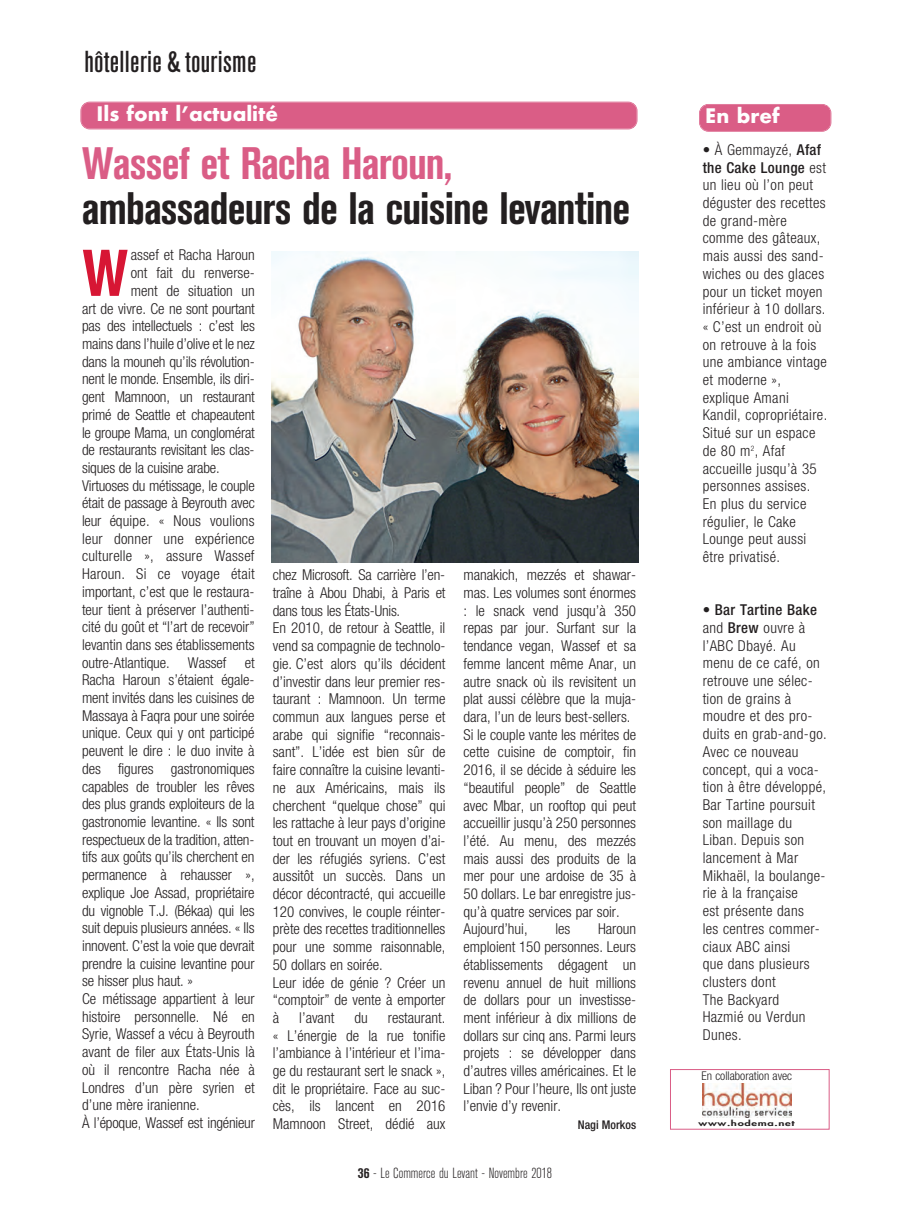
<style>
.page{position:relative;width:910px;height:1207px;background:#fff}
.page>*{position:absolute;margin:0;border:0;box-sizing:border-box;transform-origin:0 0}
.t1{font:700 condensed 65.25px "Akzidenz Grotesk BE";color:#d71634}
.t2{font:700 condensed 45px "Akzidenz Grotesk BE";letter-spacing:-.02em;color:#231f20}
.t3{font:700 condensed 45px "Akzidenz Grotesk BE";letter-spacing:-.02em;color:#da5d86}
.t4{font:500 condensed 30px "Akzidenz Grotesk BE";letter-spacing:.01em;color:#231f20}
.t5{font:700 19.5px "Futura";color:#fff}
.t6{font:300 condensed 15px/17.7px "Helvetica Neue";color:#231f20}
.t7{font:300 condensed 15px/17.7px "Helvetica Neue";letter-spacing:.025em;color:#231f20}
.t8{font:300 condensed 14.55px "Akzidenz Grotesk BE";color:#231f20}
.t9{font:300 condensed 12px "Helvetica Neue";color:#231f20}
.t10{font:500 condensed 12px "Helvetica Neue";color:#231f20}
.t11{font:800 7.5px "Futura";letter-spacing:.06em;color:#231f20;scale:1.5 1}
.s1{font-weight:700}
.s2{font-weight:500}
</style>
<div class="page">
<div style="left:81px;top:102px;width:555px;height:27px;background:#da5d86;border-radius:9px"></div>
<div style="left:80px;top:102px;width:557px;height:27px;border:2px solid #da5d86;border-radius:9px"></div>
<img style="left:272px;top:251px;width:365px;height:311px">
<div style="left:669px;top:1069px;width:160px;height:60px;border:1px solid #da5d86"></div>
<img style="left:702px;top:1083px;width:89px;height:35px">
<div style="left:699px;top:105px;width:131px;height:26px;background:#da5d86;border-radius:9px"></div>
<div style="left:698px;top:104px;width:133px;height:28px;border:2px solid #da5d86;border-radius:9px"></div>
<h3 class="t4" style="left:84px;top:51px;width:173px">hôtellerie &amp; tourisme</h3>
<h3 class="t5" style="left:96px;top:99px;width:183px">Ils font l’actualité</h3>
<h2 class="t3" style="left:82px;top:148px;width:371px">Wassef et Racha Haroun,</h2>
<h2 class="t2" style="left:82px;top:193px;width:549px">ambassadeurs de la cuisine levantine</h2>
<h1 class="t1" style="left:82px;top:250px;width:48px">W</h1>
<p class="t6" style="left:131px;top:248px;width:125px">assef et Racha Haroun</p>
<p class="t6" style="left:131px;top:265px;width:125px">ont fait du renverse-</p>
<p class="t6" style="left:131px;top:283px;width:125px">ment de situation un</p>
<p class="t6" style="left:82px;top:301px;width:174px">art de vivre. Ce ne sont pourtant</p>
<p class="t6" style="left:82px;top:318px;width:174px">pas des intellectuels : c’est les</p>
<p class="t6" style="left:82px;top:336px;width:174px">mains dans l’huile d’olive et le nez</p>
<p class="t6" style="left:82px;top:354px;width:174px">dans la mouneh qu’ils révolution-</p>
<p class="t6" style="left:82px;top:371px;width:174px">nent le monde. Ensemble, ils diri-</p>
<p class="t6" style="left:82px;top:389px;width:174px">gent Mamnoon, un restaurant</p>
<p class="t6" style="left:82px;top:407px;width:174px">primé de Seattle et chapeautent</p>
<p class="t6" style="left:82px;top:425px;width:174px">le groupe Mama, un conglomérat</p>
<p class="t6" style="left:82px;top:442px;width:174px">de restaurants revisitant les clas-</p>
<p class="t6" style="left:82px;top:460px;width:139px">siques de la cuisine arabe.</p>
<p class="t6" style="left:82px;top:478px;width:174px">Virtuoses du métissage, le couple</p>
<p class="t6" style="left:82px;top:495px;width:174px">était de passage à Beyrouth avec</p>
<p class="t6" style="left:82px;top:513px;width:174px">leur équipe. « Nous voulions</p>
<p class="t6" style="left:82px;top:531px;width:174px">leur donner une expérience</p>
<p class="t6" style="left:82px;top:548px;width:174px">culturelle », assure Wassef</p>
<p class="t6" style="left:82px;top:566px;width:174px">Haroun. Si ce voyage était</p>
<p class="t6" style="left:82px;top:584px;width:174px">important, c’est que le restaura-</p>
<p class="t6" style="left:82px;top:602px;width:174px">teur tient à préserver l’authenti-</p>
<p class="t6" style="left:82px;top:619px;width:174px">cité du goût et “l’art de recevoir”</p>
<p class="t6" style="left:82px;top:637px;width:174px">levantin dans ses établissements</p>
<p class="t6" style="left:82px;top:655px;width:174px">outre-Atlantique. Wassef et</p>
<p class="t6" style="left:82px;top:672px;width:174px">Racha Haroun s’étaient égale-</p>
<p class="t6" style="left:82px;top:690px;width:174px">ment invités dans les cuisines de</p>
<p class="t6" style="left:82px;top:708px;width:174px">Massaya à Faqra pour une soirée</p>
<p class="t6" style="left:82px;top:725px;width:174px">unique. Ceux qui y ont participé</p>
<p class="t6" style="left:82px;top:743px;width:174px">peuvent le dire : le duo invite à</p>
<p class="t6" style="left:82px;top:761px;width:174px">des figures gastronomiques</p>
<p class="t6" style="left:82px;top:779px;width:174px">capables de troubler les rêves</p>
<p class="t6" style="left:82px;top:796px;width:174px">des plus grands exploiteurs de la</p>
<p class="t6" style="left:82px;top:814px;width:174px">gastronomie levantine. « Ils sont</p>
<p class="t6" style="left:82px;top:832px;width:174px">respectueux de la tradition, atten-</p>
<p class="t6" style="left:82px;top:849px;width:174px">tifs aux goûts qu’ils cherchent en</p>
<p class="t6" style="left:82px;top:867px;width:174px">permanence à rehausser »,</p>
<p class="t6" style="left:82px;top:885px;width:174px">explique Joe Assad, propriétaire</p>
<p class="t6" style="left:82px;top:902px;width:174px">du vignoble T.J. (Békaa) qui les</p>
<p class="t6" style="left:82px;top:920px;width:174px">suit depuis plusieurs années. « Ils</p>
<p class="t6" style="left:82px;top:938px;width:174px">innovent. C’est la voie que devrait</p>
<p class="t6" style="left:82px;top:956px;width:174px">prendre la cuisine levantine pour</p>
<p class="t6" style="left:82px;top:973px;width:112px">se hisser plus haut. »</p>
<p class="t6" style="left:82px;top:991px;width:174px">Ce métissage appartient à leur</p>
<p class="t6" style="left:82px;top:1009px;width:174px">histoire personnelle. Né en</p>
<p class="t6" style="left:82px;top:1026px;width:174px">Syrie, Wassef a vécu à Beyrouth</p>
<p class="t6" style="left:82px;top:1044px;width:174px">avant de filer aux États-Unis là</p>
<p class="t6" style="left:82px;top:1062px;width:174px">où il rencontre Racha née à</p>
<p class="t6" style="left:82px;top:1079px;width:174px">Londres d’un père syrien et</p>
<p class="t6" style="left:82px;top:1097px;width:119px">d’une mère iranienne.</p>
<p class="t6" style="left:82px;top:1115px;width:174px">À l’époque, Wassef est ingénieur</p>
<p class="t6" style="left:273px;top:567px;width:174px">chez Microsoft. Sa carrière l’en&shy;traîne à Abou Dhabi, à Paris et dans tous les États-Unis.<br>En 2010, de retour à Seattle, il vend sa compagnie de technolo&shy;gie. C’est alors qu’ils décident d’investir dans leur premier res&shy;taurant : Mamnoon. Un terme commun aux langues perse et arabe qui signifie “reconnais&shy;sant”. L’idée est bien sûr de faire connaître la cuisine levanti&shy;ne aux Américains, mais ils cherchent “quelque chose” qui les rattache à leur pays d’origine tout en trouvant un moyen d’ai&shy;der les réfugiés syriens. C’est aussitôt un succès. Dans un décor décontracté, qui accueille<br>120 convives, le couple réinter&shy;prète des recettes traditionnelles pour une somme raisonnable,<br>50 dollars en soirée.<br>Leur idée de génie ? Créer un “comptoir” de vente à emporter à</p>
<p class="t6" style="left:299px;top:1010px;width:36px">l’avant</p>
<p class="t6" style="left:354px;top:1010px;width:15px">du</p>
<p class="t6" style="left:273px;top:1010px;width:174px;text-align:justify;text-indent:115px">restaurant. « L’énergie de la rue tonifie l’ambiance à l’intérieur et l’ima&shy;ge du restaurant sert le snack », dit le propriétaire. Face au suc&shy;cès, ils lancent en 2016<br>Mamnoon Street, dédié aux</p>
<p class="t6" style="left:463px;top:567px;width:174px">manakich, mezzés et shawar&shy;mas. Les volumes sont énormes : le snack vend jusqu’à 350 repas par jour. Surfant sur la tendance vegan, Wassef et sa femme lancent même Anar, un autre snack où ils revisitent un plat aussi célèbre que la muja&shy;dara, l’un de leurs best-sellers.<br>Si le couple vante les mérites de cette cuisine de comptoir, fin<br>2016, il se décide à séduire les “beautiful people” de Seattle avec Mbar, un rooftop qui peut accueillir jusqu’à 250 personnes l’été. Au menu, des mezzés mais aussi des produits de la mer pour une ardoise de 35 à<br>50 dollars. Le bar enregistre jus&shy;qu’à quatre services par soir.<br>Aujourd’hui,</p>
<p class="t6" style="left:463px;top:921px;width:174px;text-align:justify;text-indent:134px">Haroun emploient 150 personnes. Leurs établissements dégagent un revenu annuel de huit millions de dollars pour un investisse&shy;ment inférieur à dix millions de dollars sur cinq ans. Parmi leurs projets : se développer dans d’autres villes américaines. Et le Liban ? Pour l’heure, Ils ont juste l’envie d’y revenir.</p>
<p class="t10" style="left:577px;top:1120px;width:60px">Nagi Morkos</p>
<p class="t6" style="left:555px;top:921px;width:16px">les</p>
<p class="t8" style="left:358px;top:1167px;width:196px"><span class="s1">36</span> - Le Commerce du Levant - Novembre 2018</p>
<h3 class="t5" style="left:705px;top:102px;width:76px">En bref</h3>
<p class="t7" style="left:702px;top:142px;width:126px">• À Gemmayzé, <span class="s2">Afaf the Cake Lounge</span> est un lieu où l’on peut déguster des recettes de grand-mère comme des gâteaux, mais aussi des sand&shy;wiches ou des glaces pour un ticket moyen inférieur à 10 dollars. « C’est un endroit où on retrouve à la fois une ambiance vintage et moderne », explique Amani<br>Kandil, copropriétaire.<br>Situé sur un espace de 80 m<sup>2</sup>, Afaf accueille jusqu’à 35 personnes assises.<br>En plus du service régulier, le Cake<br>Lounge peut aussi être privatisé.</p>
<p class="t7" style="left:702px;top:602px;width:125px">• <span class="s2">Bar Tartine Bake </span>and <span class="s2">Brew</span> ouvre à l’ABC Dbayé. Au menu de ce café, on retrouve une sélec&shy;tion de grains à moudre et des pro&shy;duits en grab-and-go.<br>Avec ce nouveau concept, qui a voca&shy;tion à être développé,<br>Bar Tartine poursuit son maillage du<br>Liban. Depuis son lancement à Mar<br>Mikhaël, la boulange&shy;rie à la française<br>est présente dans<br>les centres commer&shy;ciaux ABC ainsi<br>que dans plusieurs clusters dont<br>The Backyard<br>Hazmié ou Verdun<br>Dunes.</p>
<p class="t9" style="left:701px;top:1072px;width:92px">En collaboration avec</p>
<p class="t11" style="left:698px;top:1119px;width:65px">www.hodema.net</p>
</div>
